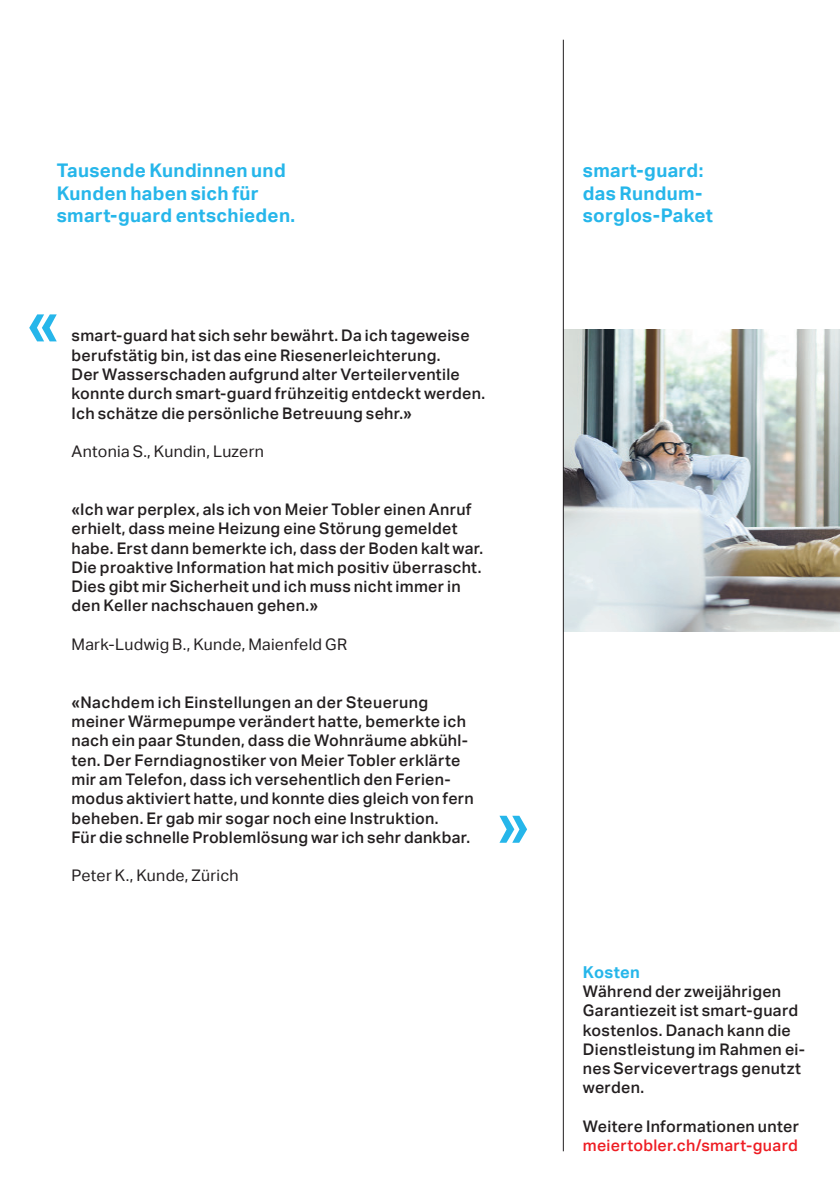
<style>
.page{position:relative;width:840px;height:1191px;background:#fff}
.page>*{position:absolute;margin:0;border:0;box-sizing:border-box;transform-origin:0 0}
.t1{font:700 18.8px/22.6px "Aktiv Grotesk";letter-spacing:.015em;color:#26b6ea}
.t2{font:700 16.4px "Aktiv Grotesk";letter-spacing:.02em;color:#26b6ea}
.t3{font:500 16px/19.2px "Aktiv Grotesk";letter-spacing:.02em;color:#231f20}
.t4{font:16px "Aktiv Grotesk";letter-spacing:.02em;color:#231f20}
.t5{font:500 16px "Aktiv Grotesk";letter-spacing:.02em;color:#ee1d23}
</style>
<div class="page">
<img style="left:563px;top:329px;width:276px;height:302px">
<hr style="left:562px;top:40px;width:1px;height:1111px;background:#231f20">
<svg style="left:29px;top:314px;width:28px;height:27px"></svg>
<svg style="left:499px;top:815px;width:28px;height:27px"></svg>
<p class="t1" style="left:57px;top:159px;width:240px">Tausende Kundinnen und<br>Kunden haben sich für smart-guard entschieden.</p>
<p class="t3" style="left:71px;top:326px;width:415px">smart-guard hat sich sehr bewährt. Da ich tageweise berufstätig bin, ist das eine Riesenerleichterung.<br>Der Wasserschaden aufgrund alter Verteilerventile konnte durch smart-guard frühzeitig entdeckt werden.<br>Ich schätze die persönliche Betreuung sehr.»</p>
<p class="t4" style="left:71px;top:442px;width:194px">Antonia S., Kundin, Luzern</p>
<p class="t3" style="left:71px;top:500px;width:413px">«Ich war perplex, als ich von Meier Tobler einen Anruf erhielt, dass meine Heizung eine Störung gemeldet habe. Erst dann bemerkte ich, dass der Boden kalt war.<br>Die proaktive Information hat mich positiv überrascht.<br>Dies gibt mir Sicherheit und ich muss nicht immer in den Keller nachschauen gehen.»</p>
<p class="t4" style="left:71px;top:635px;width:277px">Mark-Ludwig B., Kunde, Maienfeld GR</p>
<p class="t3" style="left:71px;top:692px;width:403px">«Nachdem ich Einstellungen an der Steuerung meiner Wärmepumpe verändert hatte, bemerkte ich nach ein paar Stunden, dass die Wohnräume abkühl&shy;ten. Der Ferndiagnostiker von Meier Tobler erklärte mir am Telefon, dass ich versehentlich den Ferien&shy;modus aktiviert hatte, und konnte dies gleich von fern beheben. Er gab mir sogar noch eine Instruktion.<br>Für die schnelle Problemlösung war ich sehr dankbar.</p>
<p class="t4" style="left:71px;top:866px;width:169px">Peter K., Kunde, Zürich</p>
<p class="t1" style="left:582px;top:159px;width:131px">smart-guard: das Rundum&shy;sorglos-Paket</p>
<p class="t2" style="left:582px;top:962px;width:59px">Kosten</p>
<p class="t3" style="left:582px;top:982px;width:224px">Während der zweijährigen<br>Garantiezeit ist smart-guard kostenlos. Danach kann die<br>Dienstleistung im Rahmen ei&shy;nes Servicevertrags genutzt werden.</p>
<p class="t3" style="left:582px;top:1116px;width:217px">Weitere Informationen unter</p>
<p class="t5" style="left:582px;top:1136px;width:216px">meiertobler.ch/smart-guard</p>
</div>
